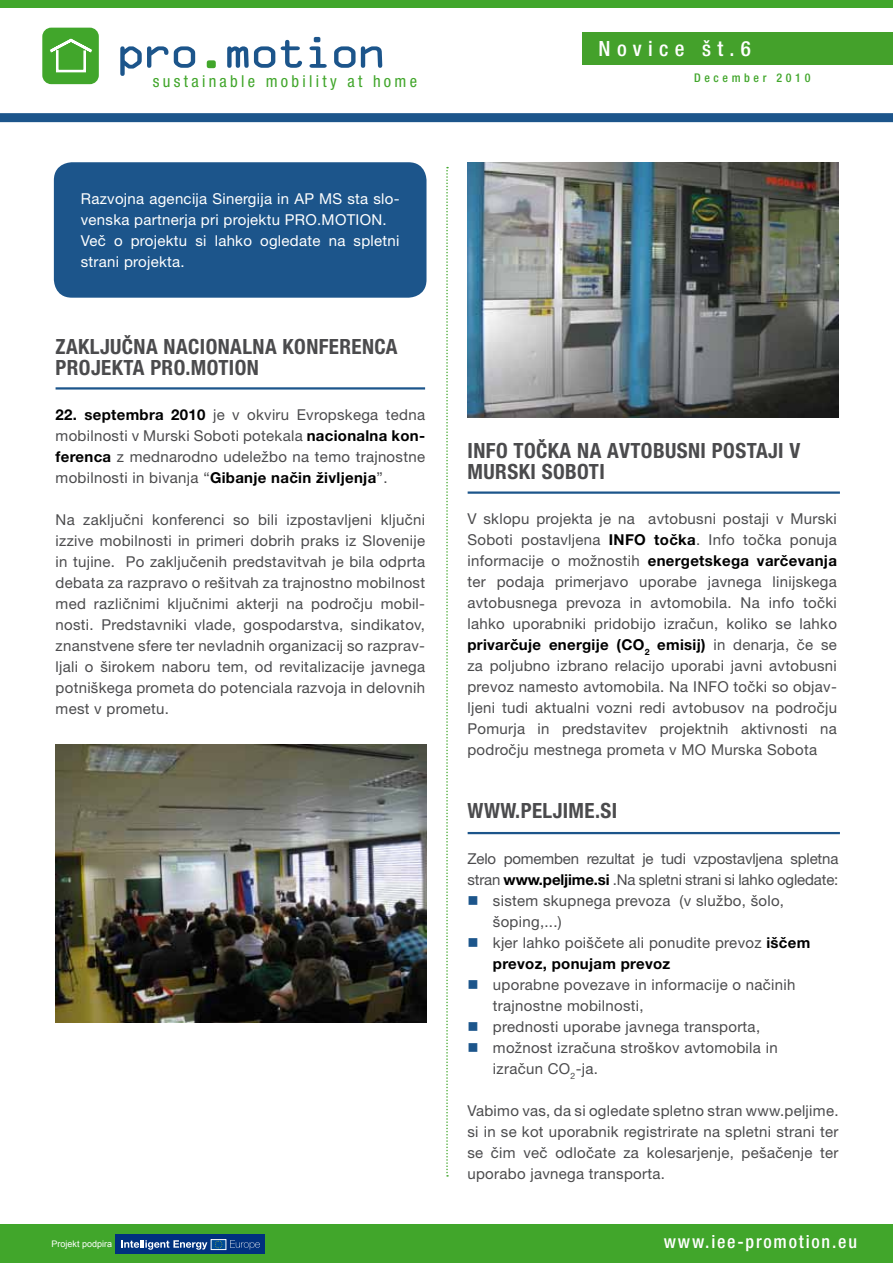
<style>
.page{position:relative;width:893px;height:1263px;background:#fff}
.page>*{position:absolute;margin:0;border:0;box-sizing:border-box;transform-origin:0 0}
.t1{font:700 condensed 21px/21px "Helvetica Neue LT Pro";letter-spacing:.02em;color:#4b4b4d}
.t2{font:500 condensed 21px "Helvetica Neue LT Pro";letter-spacing:.3em;color:#fff}
.t3{font:500 condensed 18px "Helvetica Neue LT Pro";letter-spacing:.1em;color:#fff}
.t4{font:condensed 16.5px "Helvetica Neue LT Pro";letter-spacing:.2em;color:#41a62b}
.t5{font:15px/21px "Helvetica Neue LT Pro";letter-spacing:.02em;color:#4b4b4d;text-align:justify}
.t6{font:15px/21px "Helvetica Neue LT Pro";letter-spacing:.02em;color:#fff}
.t7{font:15px/21px "Helvetica Neue LT Pro";letter-spacing:-.01em;color:#4b4b4d}
.t8{font:500 condensed 12px "Helvetica Neue LT Pro";letter-spacing:.3em;color:#41a62b}
.t9{font:9px "Arial";color:#fff}
.s1{font-weight:700;color:#000}
.s2{color:#1c558b}
</style>
<div class="page">
<div style="left:0;top:113px;width:893px;height:9px;background:#1c558b"></div>
<div style="left:582px;top:33px;width:311px;height:32px;background:#44a12b"></div>
<div style="left:0;top:1225px;width:893px;height:38px;background:#41a62b"></div>
<svg style="left:120px;top:46px;width:48px;height:30px"></svg>
<svg style="left:174px;top:46px;width:21px;height:22px"></svg>
<svg style="left:207px;top:60px;width:9px;height:8px"></svg>
<svg style="left:227px;top:46px;width:48px;height:22px"></svg>
<svg style="left:281px;top:40px;width:21px;height:28px"></svg>
<svg style="left:310px;top:37px;width:17px;height:31px"></svg>
<svg style="left:334px;top:46px;width:48px;height:22px"></svg>
<div style="left:42px;top:28px;width:57px;height:56px;background:#41a62b;border-radius:9px"></div>
<svg style="left:50px;top:38px;width:42px;height:15px"></svg>
<div style="left:56px;top:49px;width:30px;height:23px;border:3px solid #fff"></div>
<div style="left:116px;top:1234px;width:149px;height:20px;background:#00317e"></div>
<svg style="left:121px;top:1240px;width:86px;height:10px"></svg>
<svg style="left:230px;top:1240px;width:30px;height:9px"></svg>
<div style="left:211px;top:1239px;width:15px;height:10px;background:#004b95"></div>
<svg style="left:215px;top:1241px;width:7px;height:7px"></svg>
<div style="left:211px;top:1239px;width:15px;height:11px;border:1px solid #fff"></div>
<svg style="left:446px;top:167px;width:2px;height:1009px"></svg>
<div style="left:0;top:0;width:893px;height:8px;background:#41a62b"></div>
<div style="left:54px;top:162px;width:372px;height:136px;background:#1c558b;border-radius:18px"></div>
<hr style="left:56px;top:387px;width:369px;height:3px;background:#1c558b">
<hr style="left:468px;top:491px;width:372px;height:3px;background:#1c558b">
<hr style="left:468px;top:832px;width:372px;height:2px;background:#1c558b">
<img style="left:56px;top:744px;width:371px;height:279px">
<img style="left:467px;top:162px;width:371px;height:255px">
<h1 class="t2" style="left:599px;top:36px;width:154px">Novice št.6</h1>
<p class="t4" style="left:153px;top:72px;width:266px">sustainable mobility at home</p>
<p class="t8" style="left:694px;top:71px;width:118px">December 2010</p>
<p class="t6" style="left:81px;top:188px;width:320px">Razvojna agencija Sinergija in AP MS sta slo&shy;venska partnerja pri projektu PRO.MOTION.<br>Več o projektu si lahko ogledate na spletni strani projekta.</p>
<h1 class="t1" style="left:56px;top:336px;width:23px">ZAKLJUČNA</h1>
<h1 class="t1" style="left:164px;top:336px;width:49px">NACIONALNA</h1>
<h1 class="t1" style="left:283px;top:336px;width:59px">KONFEREN</h1>
<h1 class="t1" style="left:375px;top:336px;width:24px">CA</h1>
<h1 class="t1" style="left:56px;top:357px;width:148px">PROJEKTA PRO.MOTION</h1>
<p class="t5" style="left:56px;top:404px;width:371px"><span class="s1">22. septembra 2010</span> je v okviru Evropskega tedna mobilnosti v Murski Soboti potekala <span class="s1">nacionalna kon&shy;ferenca</span> z mednarodno udeležbo na temo trajnostne mobilnosti in bivanja “<span class="s1">Gibanje način življenja</span>”.</p>
<p class="t5" style="left:56px;top:509px;width:371px">Na zaključni konferenci so bili izpostavljeni ključni izzive mobilnosti in primeri dobrih praks iz Slovenije in tujine. Po zaključenih predstavitvah je bila odprta debata za razpravo o rešitvah za trajnostno mobilnost med različnimi ključnimi akterji na področju mobil&shy;nosti. Predstavniki vlade, gospodarstva, sindikatov, znanstvene sfere ter nevladnih organizacij so razprav&shy;ljali o širokem naboru tem, od revitalizacije javnega potniškega prometa do potenciala razvoja in delovnih mest v prometu.</p>
<p class="t9" style="left:52px;top:1238px;width:62px">Projekt podpira</p>
<h1 class="t1" style="left:468px;top:440px;width:334px">IN FO TOČKA NA AVTOBUSNI POSTAJI V<br>MURSKI SOBOTI</h1>
<p class="t5" style="left:467px;top:508px;width:371px">V sklopu projekta je na avtobusni postaji v Murski Soboti postavljena <span class="s1">INFO točka</span>. Info točka ponuja informacije o možnostih <span class="s1">energetskega varčevanja </span>ter podaja primerjavo uporabe javnega linijskega avtobusnega prevoza in avtomobila. Na info točki lahko uporabniki pridobijo izračun, koliko se lahko <span class="s1">privarčuje energije (CO</span><sub>2</sub> <span class="s1">emisij)</span> in denarja, če se za poljubno izbrano relacijo uporabi javni avtobusni prevoz namesto avtomobila. Na INFO točki so objav&shy;ljeni tudi aktualni vozni redi avtobusov na področju Pomurja in predstavitev projektnih aktivnosti na področju mestnega prometa v MO Murska Sobota</p>
<h1 class="t1" style="left:468px;top:800px;width:151px">WWW.PELJIME.SI</h1>
<p class="t7" style="left:467px;top:848px;width:373px">Zelo pomemben rezultat je tudi vzpostavljena spletna stran <span class="s1">www.peljime.si</span> .Na spletni strani si lahko ogledate:</p>
<p class="t5" style="left:493px;top:890px;width:293px;text-indent:-26px"><span class="s2">■</span> sistem skupnega prevoza (v službo, šolo, šoping,...)</p>
<p class="t5" style="left:493px;top:932px;width:319px;text-indent:-26px"><span class="s2">■</span> kjer lahko poiščete ali ponudite prevoz <span class="s1">iščem prevoz, ponujam prevoz</span></p>
<p class="t5" style="left:493px;top:974px;width:304px;text-indent:-26px"><span class="s2">■</span> uporabne povezave in informacije o načinih trajnostne mobilnosti,</p>
<p class="t5" style="left:467px;top:1016px;width:294px"><span class="s2">■</span> prednosti uporabe javnega transporta,</p>
<p class="t5" style="left:493px;top:1037px;width:286px;text-indent:-26px"><span class="s2">■</span> možnost izračuna stroškov avtomobila in izračun CO<sub>2</sub>-ja.</p>
<p class="t5" style="left:467px;top:1100px;width:373px">Vabimo vas, da si ogledate spletno stran www.peljime. si in se kot uporabnik registrirate na spletni strani ter se čim več odločate za kolesarjenje, pešačenje ter uporabo javnega transporta.</p>
<p class="t3" style="left:664px;top:1231px;width:195px">www.iee-promotion.eu</p>
</div>
